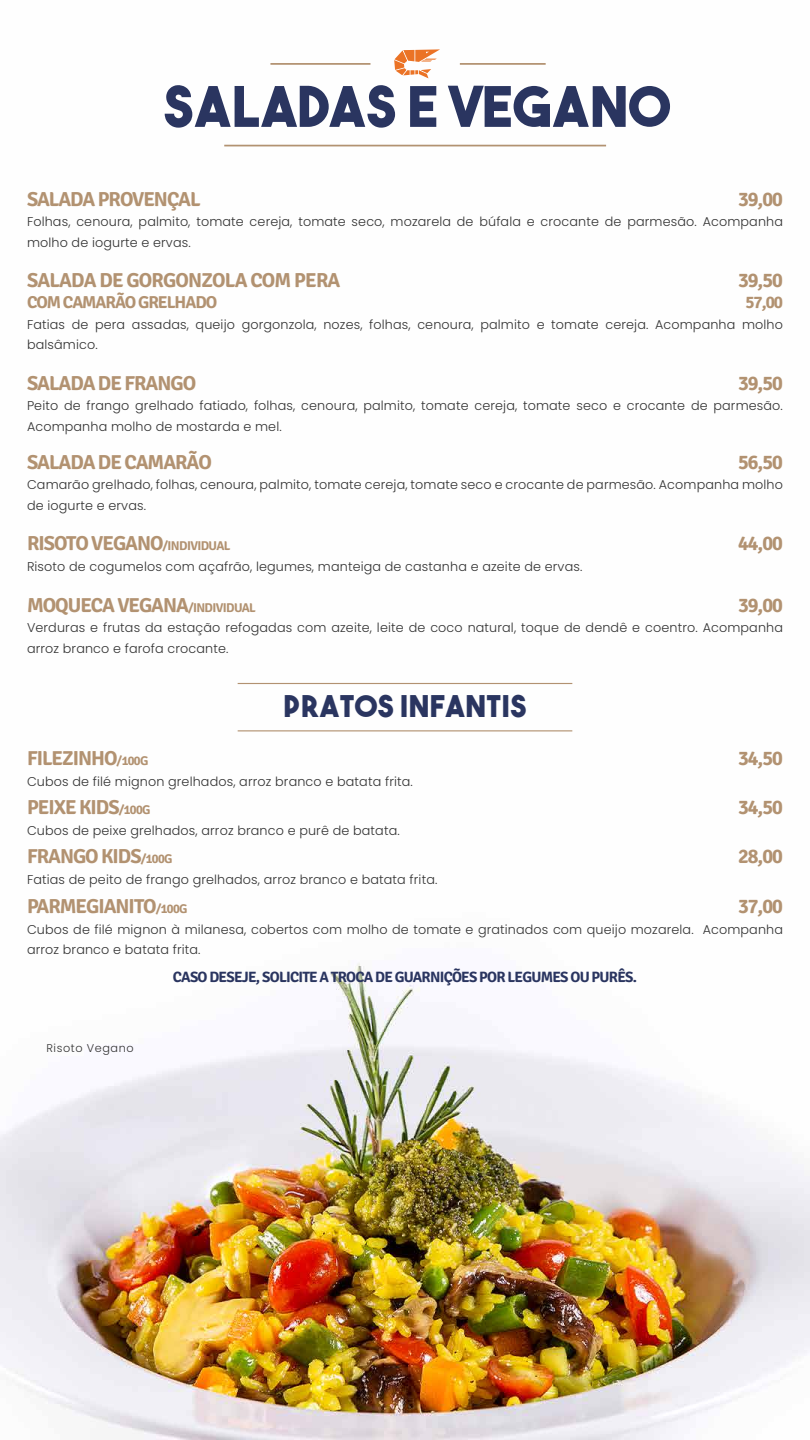
<style>
.page{position:relative;width:810px;height:1440px;background:#fff}
.page>*{position:absolute;margin:0;border:0;box-sizing:border-box;transform-origin:0 0}
.t1{font:55.65px "The Bold Font";letter-spacing:.02em;color:#2a3560}
.t2{font:29.85px "The Bold Font";letter-spacing:.02em;color:#2a3560}
.t3{font:700 20.25px "Signika Negative";letter-spacing:-.05em;color:#b29271}
.t4{font:700 17.25px "Signika Negative";letter-spacing:-.06em;color:#b29271}
.t5{font:700 15px "Signika Negative";letter-spacing:-.05em;color:#2a3560}
.t6{font:300 12.75px/20.5px "Poppins";letter-spacing:.01em;color:#333}
.t7{font:300 11.25px "Poppins";letter-spacing:.05em;color:#333}
.s1{font-size:12.75px}
</style>
<div class="page">
<img style="left:0;top:63px;width:810px;height:1377px">
<hr style="left:238px;top:730px;width:334px;height:1px;background:#b29271">
<hr style="left:238px;top:683px;width:334px;height:1px;background:#b29271">
<hr style="left:224px;top:145px;width:382px;height:1px;background:#b29271">
<hr style="left:270px;top:63px;width:100px;height:2px;background:#b29271">
<hr style="left:460px;top:63px;width:86px;height:2px;background:#b29271">
<svg style="left:394px;top:49px;width:46px;height:29px"></svg>
<h1 class="t1" style="left:164px;top:71px;width:508px">SALADAS E VEGANO</h1>
<h3 class="t3" style="left:27px;top:187px;width:175px">SALADA PROVENÇAL</h3>
<h3 class="t3" style="left:738px;top:187px;width:46px">39,00</h3>
<p class="t6" style="left:27px;top:212px;width:758px">Folhas, cenoura, palmito, tomate cereja, tomate seco, mozarela de búfala e crocante de parmesão. Acompanha molho de iogurte e ervas.</p>
<h3 class="t3" style="left:27px;top:268px;width:315px">SALADA DE GORGONZOLA COM PERA</h3>
<h3 class="t3" style="left:738px;top:268px;width:46px">39,50</h3>
<h3 class="t4" style="left:27px;top:292px;width:192px">COM CAMARÃO GRELHADO</h3>
<h3 class="t4" style="left:746px;top:292px;width:39px">57,00</h3>
<p class="t6" style="left:27px;top:314px;width:757px">Fatias de pera assadas, queijo gorgonzola, nozes, folhas, cenoura, palmito e tomate cereja. Acompanha molho balsâmico.</p>
<h3 class="t3" style="left:27px;top:371px;width:171px">SALADA DE FRANGO</h3>
<h3 class="t3" style="left:738px;top:371px;width:46px">39,50</h3>
<p class="t6" style="left:27px;top:396px;width:757px">Peito de frango grelhado fatiado, folhas, cenoura, palmito, tomate cereja, tomate seco e crocante de parmesão.<br>Acompanha molho de mostarda e mel.</p>
<h3 class="t3" style="left:27px;top:450px;width:186px">SALADA DE CAMARÃO</h3>
<h3 class="t3" style="left:738px;top:450px;width:46px">56,50</h3>
<p class="t6" style="left:27px;top:475px;width:758px">Camarão grelhado, folhas, cenoura, palmito, tomate cereja, tomate seco e crocante de parmesão. Acompanha molho de iogurte e ervas.</p>
<h3 class="t3" style="left:27px;top:532px;width:205px">RISOTO VEGANO<span class="s1">/INDIVIDUAL</span></h3>
<h3 class="t3" style="left:738px;top:532px;width:46px">44,00</h3>
<p class="t6" style="left:27px;top:556px;width:557px">Risoto de cogumelos com açafrão, legumes, manteiga de castanha e azeite de ervas.</p>
<h3 class="t3" style="left:27px;top:593px;width:230px">MOQUECA VEGANA<span class="s1">/INDIVIDUAL</span></h3>
<h3 class="t3" style="left:738px;top:593px;width:46px">39,00</h3>
<p class="t6" style="left:27px;top:617px;width:758px">Verduras e frutas da estação refogadas com azeite, leite de coco natural, toque de dendê e coentro. Acompanha arroz branco e farofa crocante.</p>
<h2 class="t2" style="left:283px;top:688px;width:245px">PRATOS INFANTIS</h2>
<h3 class="t3" style="left:27px;top:747px;width:123px">FILEZINHO<span class="s1">/100G</span></h3>
<h3 class="t3" style="left:738px;top:747px;width:46px">34,50</h3>
<p class="t6" style="left:27px;top:771px;width:387px">Cubos de filé mignon grelhados, arroz branco e batata frita.</p>
<h3 class="t3" style="left:27px;top:795px;width:125px">PEIXE KIDS<span class="s1">/100G</span></h3>
<h3 class="t3" style="left:738px;top:795px;width:46px">34,50</h3>
<p class="t6" style="left:27px;top:820px;width:374px">Cubos de peixe grelhados, arroz branco e purê de batata.</p>
<h3 class="t3" style="left:27px;top:844px;width:147px">FRANGO KIDS<span class="s1">/100G</span></h3>
<h3 class="t3" style="left:738px;top:844px;width:46px">28,00</h3>
<p class="t6" style="left:27px;top:869px;width:412px">Fatias de peito de frango grelhados, arroz branco e batata frita.</p>
<h3 class="t3" style="left:27px;top:894px;width:162px">PARMEGIANITO<span class="s1">/100G</span></h3>
<h3 class="t3" style="left:738px;top:894px;width:46px">37,00</h3>
<p class="t6" style="left:27px;top:919px;width:758px">Cubos de filé mignon à milanesa, cobertos com molho de tomate e gratinados com queijo mozarela. Acompanha arroz branco e batata frita.</p>
<p class="t5" style="left:173px;top:968px;width:466px">CASO DESEJE, SOLICITE A TROCA DE GUARNIÇÕES POR LEGUMES OU PURÊS.</p>
<p class="t7" style="left:46px;top:1042px;width:89px">Risoto Vegano</p>
</div>
